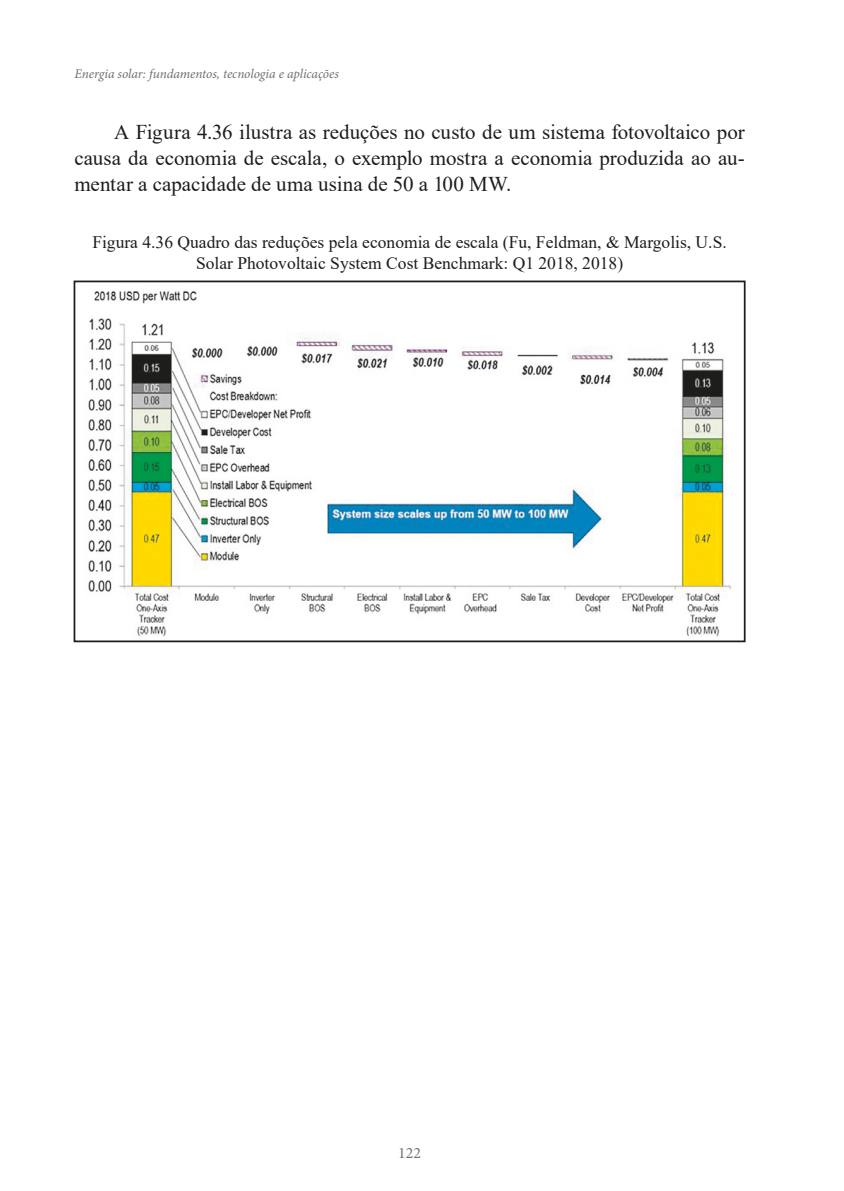
<style>
.page{position:relative;width:844px;height:1191px;background:#fff}
.page>*{position:absolute;margin:0;border:0;box-sizing:border-box;transform-origin:0 0}
.t1{font:21px/26.2px "Times New Roman";letter-spacing:-.005em;color:#1d1d1b;text-align:justify}
.t2{font:17.5px/21px "Times New Roman";color:#1d1d1b;text-align:center}
.t3{font:15.75px "Minion Pro";color:#70706f}
.t4{font:italic 13.3px "Minion Pro";letter-spacing:-.005em;color:#70706f}
</style>
<div class="page">
<img style="left:88px;top:291px;width:643px;height:346px">
<div style="left:74px;top:280px;width:671px;height:362px;border:2px solid #1d1d1b"></div>
<p class="t4" style="left:74px;top:65px;width:266px">Energia solar: fundamentos, tecnologia e aplicações</p>
<p class="t1" style="left:74px;top:118px;width:671px;text-indent:40px">A Figura 4.36 ilustra as reduções no custo de um sistema fotovoltaico por causa da economia de escala, o exemplo mostra a economia produzida ao au&shy;mentar a capacidade de uma usina de 50 a 100 MW.</p>
<p class="t2" style="left:92px;top:231px;width:635px">Figura 4.36 Quadro das reduções pela economia de escala (Fu, Feldman, &amp; Margolis, U.S.<br>Solar Photovoltaic System Cost Benchmark: Q1 2018, 2018)</p>
<p class="t3" style="left:398px;top:1142px;width:24px">122</p>
</div>
